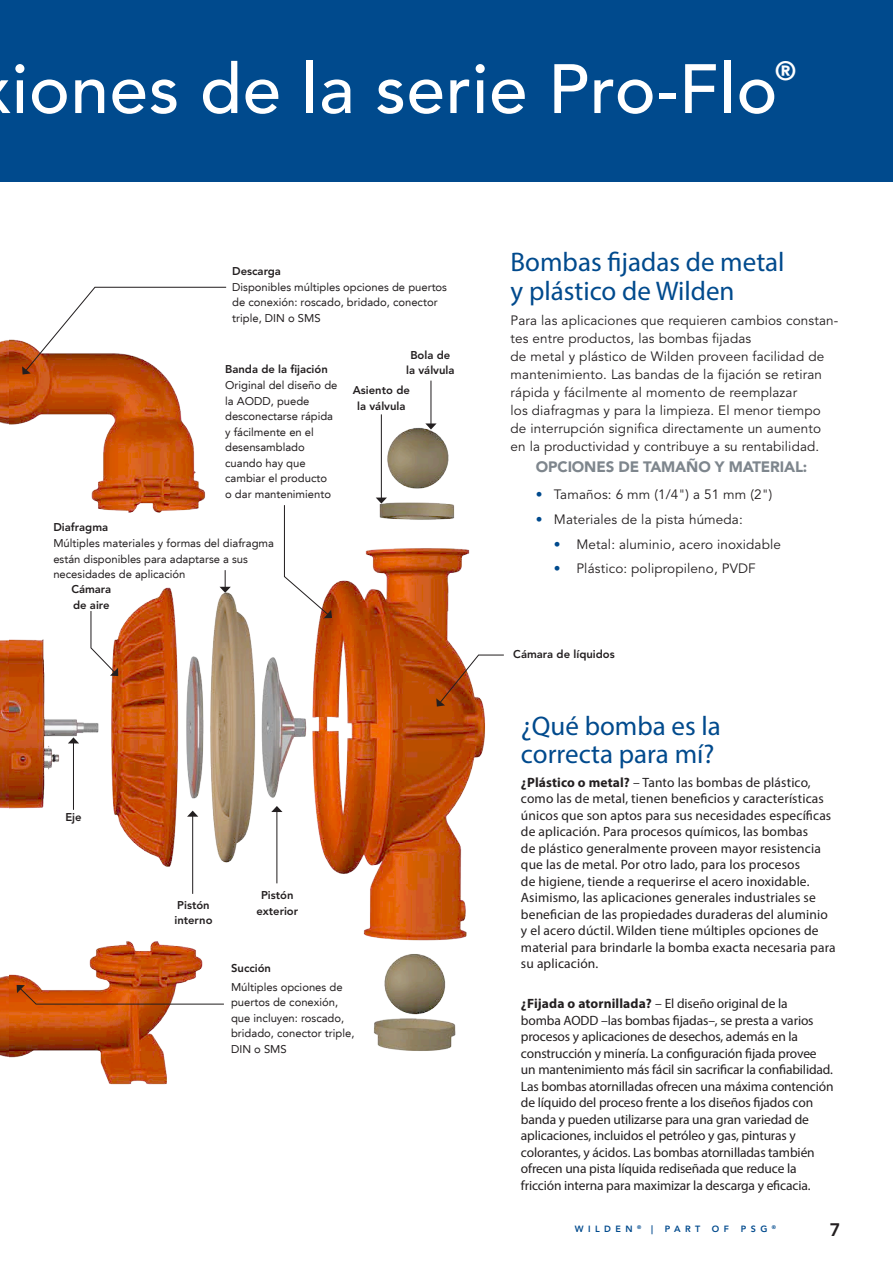
<style>
.page{position:relative;width:893px;height:1263px;background:#fff}
.page>*{position:absolute;margin:0;border:0;box-sizing:border-box;transform-origin:0 0}
.t1{font:500 69px "Avenir";letter-spacing:.01em;color:#fff}
.t2{font:27px/28.5px "Myriad Pro";color:#004a8d}
.t3{font:800 26.25px "Avenir";color:#fff}
.t4{font:800 18px "Avenir";color:#231f20}
.t5{font:900 15px "Avenir";letter-spacing:-.01em;color:#7e868d}
.t6{font:13.5px/16.5px "Myriad Pro";letter-spacing:-.01em;color:#231f20}
.t7{font:13.5px/16.5px "Myriad Pro";letter-spacing:.01em;color:#231f20}
.Body_Text{font:13.5px/18px "Avenir";letter-spacing:.01em;color:#231f20}
.Product_Body{font:11.25px/15.6px "Avenir LT";color:#231f20}
.Bullet_Text{font:11.25px/15.6px "Avenir LT";color:#231f20}
.Bullet_Text-2{font:800 11.25px/15.6px "Avenir";color:#231f20;text-align:center}
.Product_Body-2{font:800 11.25px "Avenir";color:#231f20}
.t8{font:800 9px "Avenir";letter-spacing:.5em;color:#004a8d}
.t9{font:800 5.25px "Avenir";color:#004a8d}
.s1{font-family:"Avenir";font-weight:800}
.s2{color:#004a8d}
.s3{font-weight:700}
.s4{font-size:9px}
</style>
<div class="page">
<div style="left:0;top:0;width:893px;height:182px;background:#004a8d"></div>
<img style="left:0;top:339px;width:10px;height:719px">
<img style="left:10px;top:339px;width:475px;height:746px">
<svg style="left:436px;top:654px;width:68px;height:52px"></svg>
<svg style="left:22px;top:286px;width:205px;height:88px"></svg>
<svg style="left:17px;top:985px;width:208px;height:20px"></svg>
<hr style="left:381px;top:414px;width:1px;height:84px;background:#231f20">
<svg style="left:376px;top:498px;width:11px;height:6px"></svg>
<svg style="left:220px;top:570px;width:11px;height:23px"></svg>
<hr style="left:430px;top:381px;width:1px;height:43px;background:#231f20">
<svg style="left:425px;top:423px;width:12px;height:6px"></svg>
<hr style="left:73px;top:743px;width:1px;height:67px;background:#231f20">
<svg style="left:68px;top:737px;width:11px;height:6px"></svg>
<hr style="left:192px;top:816px;width:1px;height:78px;background:#231f20">
<svg style="left:187px;top:811px;width:11px;height:6px"></svg>
<hr style="left:276px;top:811px;width:1px;height:72px;background:#231f20">
<svg style="left:271px;top:806px;width:11px;height:6px"></svg>
<svg style="left:283px;top:504px;width:49px;height:114px"></svg>
<svg style="left:90px;top:610px;width:28px;height:66px"></svg>
<h1 class="t1" style="left:12px;top:49px;width:767px">iones de la serie Pro-Flo</h1>
<h3 class="t3" style="left:775px;top:55px;width:22px">®</h3>
<p class="Bullet_Text" style="left:232px;top:264px;width:216px"><span class="s1">Descarga<br></span>Disponibles múltiples opciones de puertos de conexión: roscado, bridado, conector triple, DIN o SMS</p>
<p class="Bullet_Text-2" style="left:406px;top:347px;width:50px">Bola de la válvula</p>
<p class="Product_Body-2" style="left:225px;top:363px;width:104px">Banda de la fijación</p>
<p class="Product_Body" style="left:225px;top:377px;width:114px">Original del diseño de la AODD, puede desconectarse rápida y fácilmente en el desensamblado cuando hay que cambiar el producto<br>o dar mantenimiento</p>
<p class="Bullet_Text-2" style="left:353px;top:383px;width:59px">Asiento de la válvula</p>
<p class="Product_Body" style="left:53px;top:520px;width:222px"><span class="s1">Diafragma<br></span>Múltiples materiales y formas del diafragma están disponibles para adaptarse a sus necesidades de aplicación</p>
<p class="Bullet_Text-2" style="left:71px;top:581px;width:41px;text-align:left">Cámara de aire</p>
<p class="Product_Body-2" style="left:65px;top:811px;width:18px">Eje</p>
<p class="Bullet_Text-2" style="left:174px;top:897px;width:40px;text-align:left">Pistón interno</p>
<p class="Bullet_Text-2" style="left:256px;top:887px;width:43px">Pistón exterior</p>
<p class="Bullet_Text-2" style="left:231px;top:960px;width:42px">Succión</p>
<p class="Bullet_Text" style="left:231px;top:979px;width:125px">Múltiples opciones de puertos de conexión, que incluyen: roscado, bridado, conector triple,<br>DIN o SMS</p>
<p class="t2" style="left:511px;top:248px;width:276px">Bombas fijadas de metal y plástico de Wilden</p>
<p class="Body_Text" style="left:511px;top:311px;width:329px">Para las aplicaciones que requieren cambios constan&shy;tes entre productos, las bombas fijadas<br>de metal y plástico de Wilden proveen facilidad de mantenimiento. Las bandas de la fijación se retiran rápida y fácilmente al momento de reemplazar<br>los diafragmas y para la limpieza. El menor tiempo de interrupción significa directamente un aumento en la productividad y contribuye a su rentabilidad.</p>
<p class="t5" style="left:536px;top:458px;width:273px">OPCIONES DE TAMAÑO Y MATERIAL:</p>
<p class="Body_Text" style="left:536px;top:486px;width:238px"><span class="s2">•</span> Tamaños: 6 mm (1/4") a 51 mm (2")</p>
<p class="Body_Text" style="left:536px;top:510px;width:208px"><span class="s2">•</span> Materiales de la pista húmeda:</p>
<p class="Body_Text" style="left:554px;top:535px;width:229px"><span class="s2">•</span> Metal: aluminio, acero inoxidable</p>
<p class="Body_Text" style="left:554px;top:560px;width:203px"><span class="s2">•</span> Plástico: polipropileno, PVDF</p>
<p class="Bullet_Text-2" style="left:513px;top:646px;width:103px">Cámara de líquidos</p>
<p class="t2" style="left:521px;top:711px;width:201px">¿Qué bomba es la correcta para mí?</p>
<p class="t7" style="left:521px;top:774px;width:316px"><span class="s3">¿Plástico o metal?</span> – Tanto las bombas de plástico, como las de metal, tienen beneficios y características únicos que son aptos para sus necesidades específicas de aplicación. Para procesos químicos, las bombas<br>de plástico generalmente proveen mayor resistencia que las de metal. Por otro lado, para los procesos<br>de higiene, tiende a requerirse el acero inoxidable.<br>Asimismo, las aplicaciones generales industriales se benefician de las propiedades duraderas del aluminio y el acero dúctil. Wilden tiene múltiples opciones de material para brindarle la bomba exacta necesaria para su aplicación.</p>
<p class="t6" style="left:521px;top:995px;width:314px"><span class="s3">¿Fijada o atornillada?</span> – El diseño original de la<br>bomba AODD –las bombas fijadas–, se presta a varios procesos y aplicaciones de desechos, además en la construcción y minería. La configuración fijada provee un mantenimiento más fácil sin sacrificar la confiabilidad.<br>Las bombas atornilladas ofrecen una máxima contención de líquido del proceso frente a los diseños fijados con banda y pueden utilizarse para una gran variedad de aplicaciones, incluidos el petróleo y gas, pinturas y colorantes, y ácidos. Las bombas atornilladas también ofrecen una pista líquida rediseñada que reduce la fricción interna para maximizar la descarga y eficacia.</p>
<p class="t8" style="left:575px;top:1224px;width:59px">WILDEN</p>
<h3 class="t4" style="left:830px;top:1219px;width:12px">7</h3>
<p class="t9" style="left:637px;top:1224px;width:17px">® <span class="s4">|</span></p>
<p class="t8" style="left:665px;top:1224px;width:37px">PART</p>
<p class="t8" style="left:712px;top:1224px;width:19px">O F</p>
<p class="t8" style="left:741px;top:1224px;width:37px">PSG <sup>®</sup></p>
</div>
